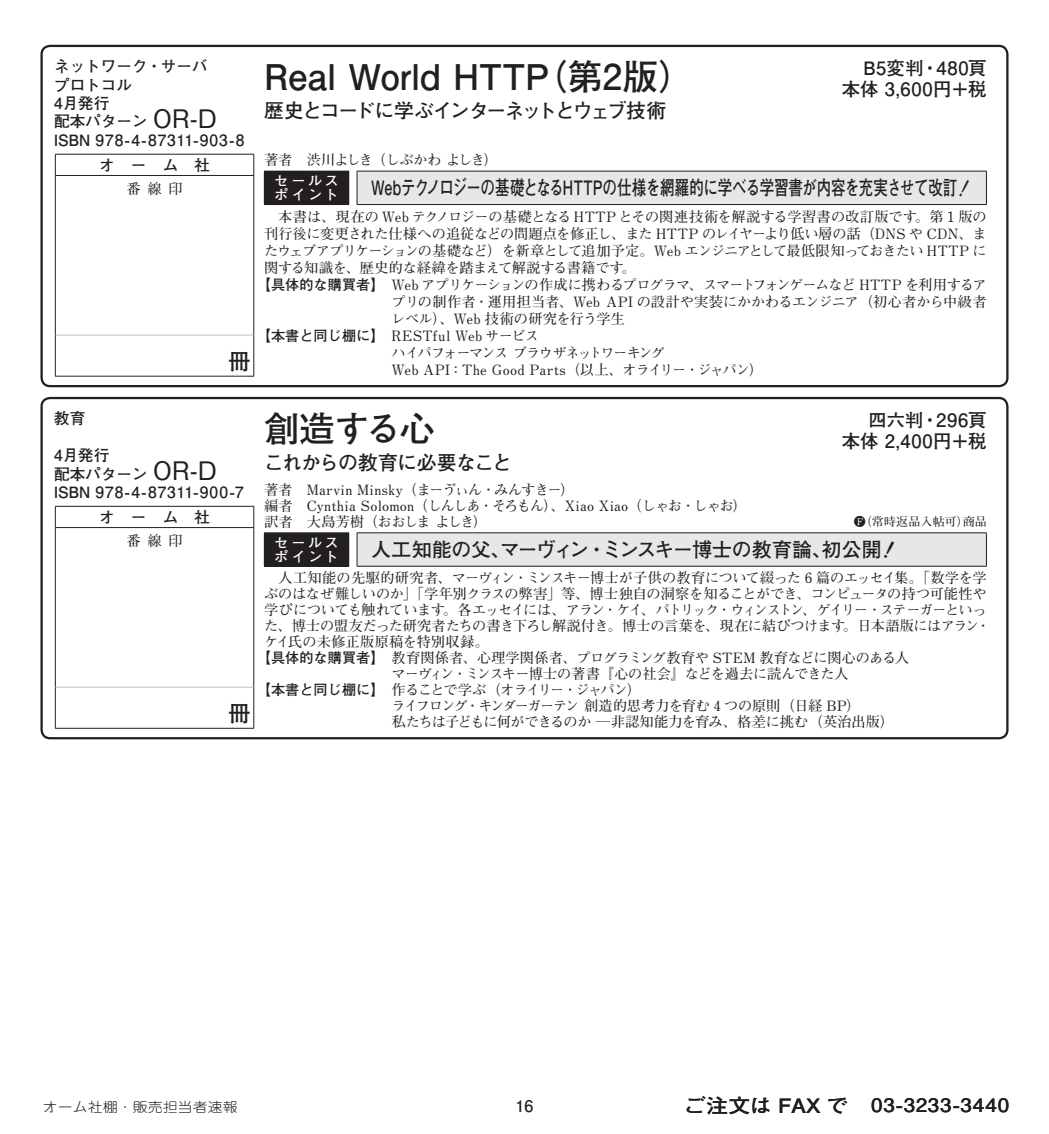
<style>
.page{position:relative;width:1049px;height:1134px;background:#fff}
.page>*{position:absolute;margin:0;border:0;box-sizing:border-box;transform-origin:0 0}
.t1{font:700 35.4px "Futo Go B101 Pr 6";letter-spacing:-.005em;color:#231f20}
.t2{font:700 22.6px "Futo Go B101 Pro";color:#231f20}
.t3{font:700 19.8px "Futo Go B101 Pr 6";letter-spacing:-.035em;color:#231f20;scale:.73 1}
.t4{font:700 19.8px "Futo Go B101 Pr 6";letter-spacing:-.015em;color:#231f20}
.t5{font:700 19.8px "Futo Go B101 Pr 6";letter-spacing:-.09em;color:#231f20}
.t6{font:700 19.8px "Futo Go B101 Pr 6";letter-spacing:-.035em;color:#231f20}
.t7{font:700 18.4px "Futo Go B101 Pr 6";letter-spacing:.035em;color:#231f20;scale:1.11 1}
.t8{font:700 18.4px/21.2px "Futo Go B101 Pr 6";letter-spacing:.035em;color:#231f20;text-align:right}
.t9{font:700 18.4px/21.2px "Futo Go B101 Pr 6";letter-spacing:.015em;color:#231f20;text-align:right}
.t10{font:700 16px "Futo Go B101 Pr 6";color:#231f20}
.t11{font:700 15.6px/18.4px "Futo Go B101 Pr 6";color:#231f20}
.t12{font:700 14.2px "Futo Min A101 Pro";letter-spacing:-.025em;color:#231f20}
.t13{font:700 14.2px "Futo Min A101 Pro";letter-spacing:.01em;color:#231f20}
.t14{font:700 14.2px "Futo Min A101 Pro";letter-spacing:-.06em;color:#231f20}
.t15{font:700 14.2px/16px "Futo Min A101 Pro";color:#231f20}
.t16{font:700 14.2px "Futo Min A101 Pro";letter-spacing:.005em;color:#231f20}
.t17{font:700 14.2px "Futo Min A101 Pro";letter-spacing:-.08em;color:#231f20}
.t18{font:700 14.2px "Futo Min A101 Pro";letter-spacing:-.05em;color:#231f20}
.t19{font:700 14.2px "Futo Min A101 Pro";letter-spacing:-.1em;color:#231f20}
.t20{font:700 14.2px "Futo Min A101 Pro";letter-spacing:-.11em;color:#231f20}
.t21{font:700 14.2px "Futo Min A101 Pro";letter-spacing:-.045em;color:#231f20}
.t22{font:700 14.2px/14.2px "Futo Go B101 Pr 6";letter-spacing:.185em;color:#fff}
.t23{font:700 14.2px "Futo Min A101 Pr 6";letter-spacing:.48em;color:#231f20}
.t24{font:300 13.4px "Jun 101 Pro";letter-spacing:.005em;color:#231f20;scale:1.11 1}
.t25{font:700 12px "Futo Min A101 Pro";letter-spacing:.01em;color:#231f20}
.s1{font-family:"Gothic BBB Pr 6";font-weight:500;font-size:25.6px}
.s2{font-family:"Futo Go B101 Pr 6"}
.s3{font-size:19.8px}
</style>
<div class="page">
<div style="left:40px;top:45px;width:968px;height:342px;border:2px solid #231f20;border-radius:9px"></div>
<hr style="left:55px;top:154px;width:199px;height:1px;background:#231f20">
<svg style="left:55px;top:154px;width:1px;height:21px"></svg>
<svg style="left:253px;top:154px;width:1px;height:21px"></svg>
<hr style="left:55px;top:335px;width:1px;height:41px;background:#231f20">
<hr style="left:253px;top:335px;width:1px;height:41px;background:#231f20">
<hr style="left:55px;top:376px;width:199px;height:1px;background:#231f20">
<hr style="left:55px;top:175px;width:199px;height:1px;background:#231f20">
<hr style="left:55px;top:176px;width:1px;height:159px;background:#231f20">
<hr style="left:253px;top:176px;width:1px;height:159px;background:#231f20">
<hr style="left:56px;top:335px;width:197px;height:1px;background:#bcbdc0">
<div style="left:40px;top:397px;width:968px;height:342px;border:2px solid #231f20;border-radius:9px"></div>
<hr style="left:55px;top:506px;width:199px;height:1px;background:#231f20">
<svg style="left:55px;top:507px;width:1px;height:20px"></svg>
<svg style="left:253px;top:507px;width:1px;height:20px"></svg>
<hr style="left:55px;top:687px;width:1px;height:41px;background:#231f20">
<hr style="left:253px;top:687px;width:1px;height:41px;background:#231f20">
<hr style="left:55px;top:728px;width:199px;height:1px;background:#231f20">
<hr style="left:55px;top:527px;width:199px;height:1px;background:#231f20">
<hr style="left:55px;top:528px;width:1px;height:159px;background:#231f20">
<hr style="left:253px;top:528px;width:1px;height:159px;background:#231f20">
<hr style="left:56px;top:687px;width:197px;height:1px;background:#bcbdc0">
<div style="left:264px;top:171px;width:85px;height:34px;background:#231f20"></div>
<div style="left:357px;top:171px;width:629px;height:34px;background:#e6e7e9"></div>
<hr style="left:357px;top:171px;width:630px;height:1px;background:#231f20">
<hr style="left:357px;top:171px;width:1px;height:33px;background:#231f20">
<hr style="left:986px;top:171px;width:1px;height:33px;background:#231f20">
<hr style="left:357px;top:204px;width:630px;height:1px;background:#231f20">
<div style="left:264px;top:533px;width:85px;height:33px;background:#231f20"></div>
<div style="left:357px;top:533px;width:629px;height:33px;background:#e6e7e9"></div>
<hr style="left:264px;top:532px;width:85px;height:1px;background:#231f20">
<hr style="left:264px;top:566px;width:85px;height:1px;background:#231f20">
<hr style="left:357px;top:532px;width:630px;height:1px;background:#231f20">
<hr style="left:357px;top:533px;width:1px;height:33px;background:#231f20">
<hr style="left:986px;top:533px;width:1px;height:33px;background:#231f20">
<hr style="left:357px;top:566px;width:630px;height:1px;background:#231f20">
<p class="t11" style="left:54px;top:56px;width:192px">ネットワーク・サーバ<br>プロトコル<br>4月発行<br>配本パターン <span class="s1">OR-D<br></span>ISBN 978-4-87311-903-8</p>
<h1 class="t1" style="left:264px;top:48px;width:432px">Real World HTTP（第2版）</h1>
<h3 class="t5" style="left:264px;top:95px;width:404px">歴史とコードに学ぶインターネットとウェブ技術</h3>
<p class="t8" style="left:842px;top:56px;width:146px">B5変判・480頁本体 3,600円＋税</p>
<p class="t11" style="left:99px;top:155px;width:113px">オーム社</p>
<p class="t23" style="left:126px;top:178px;width:58px">番線印</p>
<h2 class="t2" style="left:228px;top:343px;width:24px">冊</h2>
<p class="t11" style="left:54px;top:409px;width:33px">教育</p>
<p class="t11" style="left:54px;top:445px;width:191px">4月発行<br>配本パターン <span class="s1">OR-D<br></span>ISBN 978-4-87311-900-7</p>
<p class="t11" style="left:99px;top:507px;width:113px">オーム社</p>
<p class="t23" style="left:126px;top:530px;width:58px">番線印</p>
<h2 class="t2" style="left:228px;top:695px;width:24px">冊</h2>
<p class="t21" style="left:264px;top:148px;width:235px">著者 渋川よしき（しぶかわ よしき）</p>
<p class="t22" style="left:274px;top:173px;width:66px">セールスポイント</p>
<h3 class="t3" style="left:371px;top:172px;width:804px">Webテクノロジーの基礎となるHTTPの仕様を網羅的に学べる学習書が内容を充実させて改訂</h3>
<p class="t13" style="left:278px;top:205px;width:710px">本書は、現在の Web テクノロジーの基礎となる HTTPとその関連技術を解説する学習書の改訂版です。第 1 版の</p>
<p class="t12" style="left:264px;top:222px;width:724px">刊行後に変更された仕様への追従などの問題点を修正し、また HTTP のレイヤーより低い層の話（DNS や CDN、ま</p>
<p class="t14" style="left:264px;top:239px;width:724px">たウェブアプリケーションの基礎など）を新章として追加予定。Web エンジニアとして最低限知っておきたい HTTP に</p>
<p class="t12" style="left:264px;top:256px;width:373px">関する知識を、歴史的な経緯を踏まえて解説する書籍です。</p>
<p class="t14" style="left:257px;top:273px;width:731px"><span class="s2">【具体的な購買者】</span> Web アプリケーションの作成に携わるプログラマ、スマートフォンゲームなど HTTP を利用するア</p>
<p class="t13" style="left:392px;top:290px;width:597px">プリの制作者・運用担当者、Web API の設計や実装にかかわるエンジニア（初心者から中級者</p>
<p class="t12" style="left:392px;top:307px;width:235px">レベル）、Web 技術の研究を行う学生</p>
<p class="t16" style="left:257px;top:324px;width:283px"><span class="s2">【本書と同じ棚に】</span> RESTful Web サービス</p>
<p class="t20" style="left:392px;top:341px;width:275px">ハイパフォーマンス ブラウザネットワーキング</p>
<p class="t13" style="left:392px;top:358px;width:373px">Web API：The Good Parts（以上、オライリー・ジャパン）</p>
<h1 class="t1" style="left:264px;top:400px;width:172px">創造する心</h1>
<h3 class="t6" style="left:264px;top:447px;width:249px">これからの教育に必要なこと</h3>
<p class="t15" style="left:264px;top:480px;width:484px">著者 Marvin Minsky（まーゔぃん・みんすきー）<br>編者 Cynthia Solomon（しんしあ・そろもん）、Xiao Xiao（しゃお・しゃお）訳者 大島芳樹（おおしま よしき）</p>
<p class="t9" style="left:842px;top:408px;width:146px">四六判・296頁<br>本体 2,400円＋税</p>
<p class="t25" style="left:854px;top:512px;width:135px">F（常時返品入帖可）商品</p>
<p class="t22" style="left:274px;top:535px;width:66px">セールスポイント</p>
<h3 class="t4" style="left:371px;top:534px;width:512px">人工知能の父、マーヴィン・ミンスキー博士の教育論、初公開</h3>
<p class="t12" style="left:278px;top:567px;width:710px">人工知能の先駆的研究者、マーヴィン・ミンスキー博士が子供の教育について綴った 6 篇のエッセイ集。「数学を学</p>
<p class="t12" style="left:264px;top:583px;width:724px">ぶのはなぜ難しいのか」「学年別クラスの弊害」等、博士独自の洞察を知ることができ、コンピュータの持つ可能性や</p>
<p class="t17" style="left:264px;top:599px;width:724px">学びについても触れています。各エッセイには、アラン・ケイ、パトリック・ウィンストン、ゲイリー・ステーガーといっ</p>
<p class="t12" style="left:264px;top:615px;width:728px">た、博士の盟友だった研究者たちの書き下ろし解説付き。博士の言葉を、現在に結びつけます。日本語版にはアラン・</p>
<p class="t13" style="left:264px;top:631px;width:226px">ケイ氏の未修正版原稿を特別収録。</p>
<p class="t16" style="left:257px;top:647px;width:653px"><span class="s2">【具体的な購買者】</span>教育関係者、心理学関係者、プログラミング教育や STEM 教育などに関心のある人</p>
<p class="t18" style="left:392px;top:663px;width:458px">マーヴィン・ミンスキー博士の著書『心の社会』などを過去に読んできた人</p>
<p class="t19" style="left:257px;top:678px;width:386px"><span class="s2">【本書と同じ棚に】</span>作ることで学ぶ（オライリー・ジャパン）</p>
<p class="t14" style="left:392px;top:694px;width:470px">ライフロング・キンダーガーテン 創造的思考力を育む 4 つの原則（日経 BP）</p>
<p class="t12" style="left:392px;top:710px;width:504px">私たちは子どもに何ができるのか ─非認知能力を育み、格差に挑む（英治出版）</p>
<p class="t24" style="left:43px;top:1096px;width:177px">オーム社棚・販売担当者速報</p>
<p class="t10" style="left:516px;top:1094px;width:19px">16</p>
<p class="t7" style="left:684px;top:1091px;width:295px"><span class="s3">ご注文は FAX で　</span>03-3233-3440</p>
</div>
